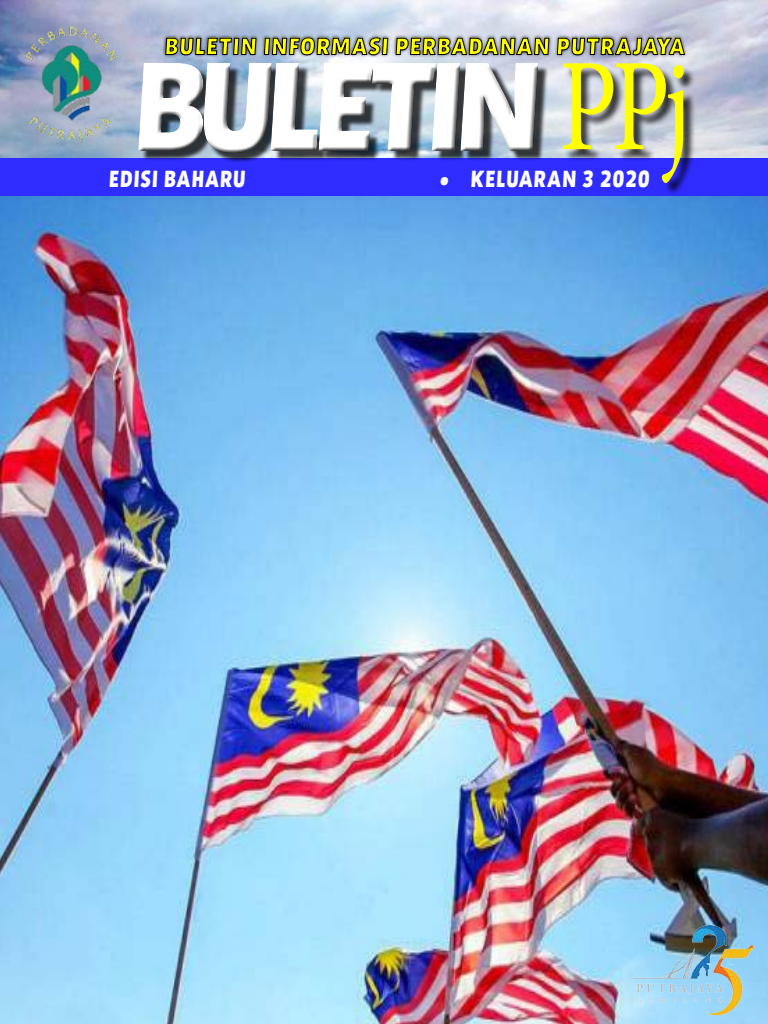
<style>
.page{position:relative;width:768px;height:1024px;background:#fff}
.page>*{position:absolute;margin:0;border:0;box-sizing:border-box;transform-origin:0 0}
.t1{font:italic 800 129.8px "Caput";letter-spacing:-.05em;color:#fff;scale:.94 1}
.t2{font:italic 800 24px "Caput";letter-spacing:.07em;color:#ff0;scale:.94 1}
.t3{font:italic 800 24px "Caput";letter-spacing:.07em;color:#fff;scale:.83 1}
.s1{font-family:"Minion Pro";font-weight:400;font-style:normal;font-size:132px;color:#ff0}
</style>
<div class="page">
<img style="left:0;top:0;width:768px;height:158px">
<img style="left:0;top:196px;width:768px;height:828px">
<div style="left:0;top:158px;width:768px;height:38px;background:#2e2cff"></div>
<div style="left:163px;top:33px;width:525px;height:25px;background:#000;opacity:.75"></div>
<svg style="left:165px;top:38px;width:91px;height:17px;background:#474e5a"></svg>
<svg style="left:264px;top:37px;width:124px;height:18px;background:#54595f"></svg>
<svg style="left:396px;top:38px;width:153px;height:17px;background:#54575d"></svg>
<svg style="left:557px;top:38px;width:128px;height:17px;background:#565862"></svg>
<div style="left:142px;top:65px;width:406px;height:97px;background:#000;opacity:.75"></div>
<div style="left:133px;top:58px;width:409px;height:96px;background:#fff;opacity:.75"></div>
<div style="left:134px;top:60px;width:409px;height:98px;background:#000;opacity:.75"></div>
<img style="left:12px;top:18px;width:122px;height:136px">
<div style="left:565px;top:65px;width:131px;height:130px;background:#000;opacity:.75"></div>
<img style="left:633px;top:925px;width:119px;height:90px">
<p class="t2" style="left:165px;top:30px;width:554px">BULETIN INFORMASI PERBADANAN PUTRAJAYA</p>
<h1 class="t1" style="left:134px;top:20px;width:594px">BULETIN <span class="s1">PPj</span></h1>
<p class="t3" style="left:109px;top:163px;width:166px">EDISI BAHARU</p>
<p class="t3" style="left:439px;top:163px;width:254px">• KELUARAN 3 2020</p>
</div>
